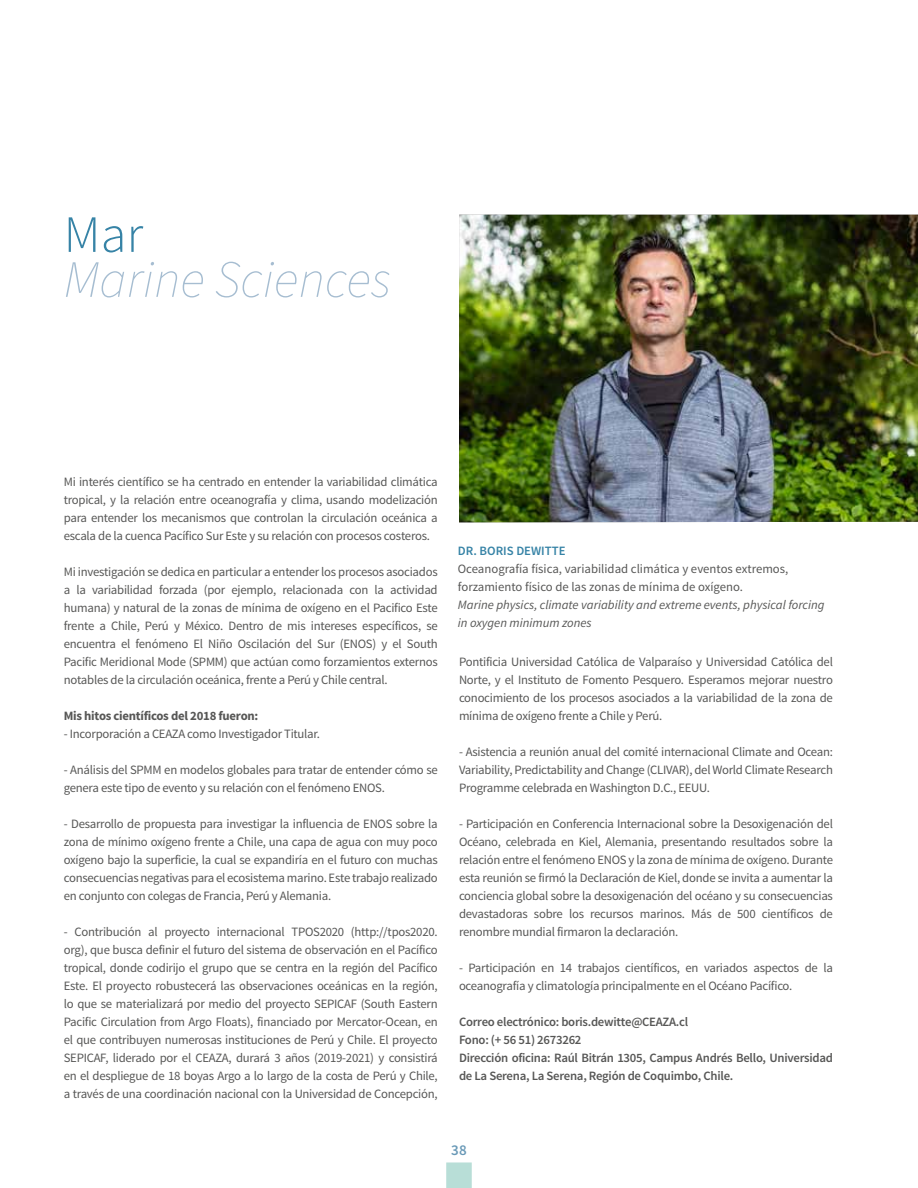
<style>
.page{position:relative;width:918px;height:1188px;background:#fff}
.page>*{position:absolute;margin:0;border:0;box-sizing:border-box;transform-origin:0 0}
.t1{font:italic 200 52.35px "Source Sans Pro";color:#a6bdd1}
.t2{font:300 52.35px "Source Sans Pro";color:#3683a6}
.t3{font:600 15px "Source Sans Pro";color:#6999b7}
.t4{font:12.75px/18px "Source Sans Pro";letter-spacing:-.02em;color:#575756;text-align:justify}
.t5{font:600 12.75px/18px "Source Sans Pro";letter-spacing:-.02em;color:#575756}
.t6{font:12.75px/18px "Source Sans Pro";color:#575756}
.t7{font:italic 12.75px/18px "Source Sans Pro";color:#575756}
.t8{font:700 12.75px "Source Sans Pro";letter-spacing:-.02em;color:#575756}
.t9{font:600 12.75px "Source Sans Pro";color:#3683a6}
</style>
<div class="page">
<img style="left:459px;top:215px;width:459px;height:307px">
<div style="left:446px;top:1162px;width:26px;height:26px;background:#b8ded7;border:2px solid #b8ded7"></div>
<h1 class="t2" style="left:64px;top:203px;width:81px">Mar</h1>
<h1 class="t1" style="left:64px;top:248px;width:329px">Marine Sciences</h1>
<p class="t4" style="left:64px;top:473px;width:376px">Mi interés científico se ha centrado en entender la variabilidad climática tropical, y la relación entre oceanografía y clima, usando modelización para entender los mecanismos que controlan la circulación oceánica a escala de la cuenca Pacífico Sur Este y su relación con procesos costeros.</p>
<p class="t4" style="left:64px;top:563px;width:375px">Mi investigación se dedica en particular a entender los procesos asociados a la variabilidad forzada (por ejemplo, relacionada con la actividad humana) y natural de la zonas de mínima de oxígeno en el Pacifico Este frente a Chile, Perú y México. Dentro de mis intereses específicos, se encuentra el fenómeno El Niño Oscilación del Sur (ENOS) y el South Pacific Meridional Mode (SPMM) que actúan como forzamientos externos notables de la circulación oceánica, frente a Perú y Chile central.</p>
<p class="t8" style="left:64px;top:708px;width:196px">Mis hitos científicos del 2018 fueron:</p>
<p class="t4" style="left:64px;top:725px;width:258px">- Incorporación a CEAZA como Investigador Titular.</p>
<p class="t4" style="left:64px;top:761px;width:375px">- Análisis del SPMM en modelos globales para tratar de entender cómo se genera este tipo de evento y su relación con el fenómeno ENOS.</p>
<p class="t4" style="left:64px;top:815px;width:375px">- Desarrollo de propuesta para investigar la influencia de ENOS sobre la zona de mínimo oxígeno frente a Chile, una capa de agua con muy poco oxígeno bajo la superficie, la cual se expandiría en el futuro con muchas consecuencias negativas para el ecosistema marino. Este trabajo realizado en conjunto con colegas de Francia, Perú y Alemania.</p>
<p class="t4" style="left:64px;top:923px;width:376px">- Contribución al proyecto internacional TPOS2020 (http://tpos2020. org), que busca definir el futuro del sistema de observación en el Pacífico tropical, donde codirijo el grupo que se centra en la región del Pacífico Este. El proyecto robustecerá las observaciones oceánicas en la región, lo que se materializará por medio del proyecto SEPICAF (South Eastern Pacific Circulation from Argo Floats), financiado por Mercator-Ocean, en el que contribuyen numerosas instituciones de Perú y Chile. El proyecto SEPICAF, liderado por el CEAZA, durará 3 años (2019-2021) y consistirá en el despliegue de 18 boyas Argo a lo largo de la costa de Perú y Chile, a través de una coordinación nacional con la Universidad de Concepción,</p>
<p class="t9" style="left:458px;top:542px;width:109px">DR. BORIS DEWITTE</p>
<p class="t6" style="left:458px;top:560px;width:332px">Oceanografía física, variabilidad climática y eventos extremos, forzamiento físico de las zonas de mínima de oxígeno.</p>
<p class="t7" style="left:458px;top:595px;width:368px">Marine physics, climate variability and extreme events, physical forcing in oxygen minimum zones</p>
<p class="t4" style="left:459px;top:653px;width:375px">Pontificia Universidad Católica de Valparaíso y Universidad Católica del Norte, y el Instituto de Fomento Pesquero. Esperamos mejorar nuestro conocimiento de los procesos asociados a la variabilidad de la zona de mínima de oxígeno frente a Chile y Perú.</p>
<p class="t4" style="left:459px;top:743px;width:375px">- Asistencia a reunión anual del comité internacional Climate and Ocean:<br>Variability, Predictability and Change (CLIVAR), del World Climate Research Programme celebrada en Washington D.C., EEUU.</p>
<p class="t4" style="left:459px;top:815px;width:376px">- Participación en Conferencia Internacional sobre la Desoxigenación del Océano, celebrada en Kiel, Alemania, presentando resultados sobre la relación entre el fenómeno ENOS y la zona de mínima de oxígeno. Durante esta reunión se firmó la Declaración de Kiel, donde se invita a aumentar la conciencia global sobre la desoxigenación del océano y su consecuencias devastadoras sobre los recursos marinos. Más de 500 científicos de renombre mundial firmaron la declaración.</p>
<p class="t4" style="left:459px;top:959px;width:375px">- Participación en 14 trabajos científicos, en variados aspectos de la oceanografía y climatología principalmente en el Océano Pacífico.</p>
<p class="t5" style="left:459px;top:1013px;width:375px">Correo electrónico: boris.dewitte@CEAZA.cl<br>Fono: (+ 56 51) 2673262<br>Dirección oficina: Raúl Bitrán 1305, Campus Andrés Bello, Universidad de La Serena, La Serena, Región de Coquimbo, Chile.</p>
<p class="t3" style="left:451px;top:1140px;width:17px">38</p>
</div>
